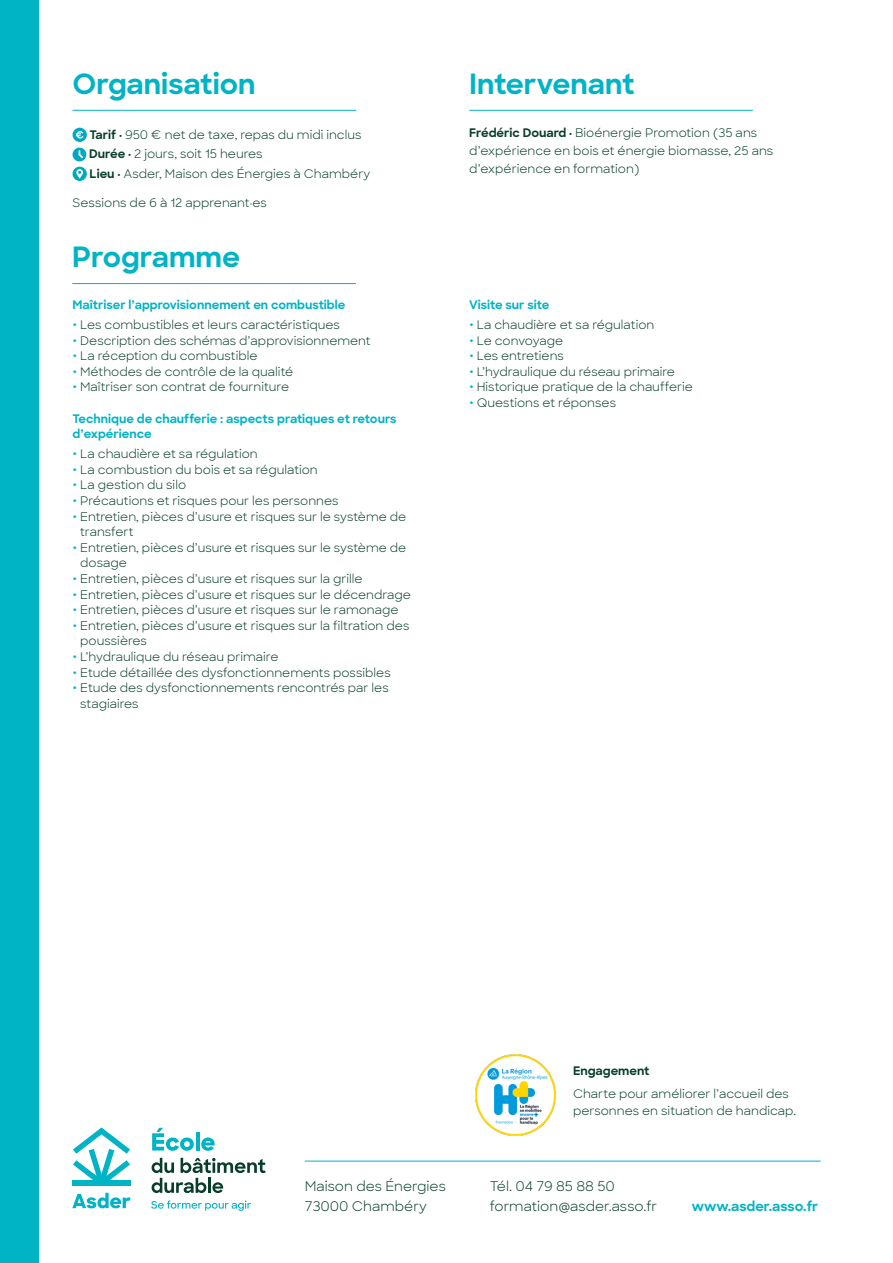
<style>
.page{position:relative;width:893px;height:1263px;background:#fff}
.page>*{position:absolute;margin:0;border:0;box-sizing:border-box;transform-origin:0 0}
.Petit_titre{font:700 28.5px "Sharp Sans";color:#00b3c5}
.t1{font:13.5px/19.5px "Sharp Sans";color:#083d2c}
.t2{font:700 13.5px "Sharp Sans";color:#00b3c5}
.t3{font:12px/15.6px "Sharp Sans";color:#083d2c}
.t4{font:700 12px/15.6px "Sharp Sans";color:#00b3c5}
.t5{font:700 12px "Sharp Sans";color:#083d2c}
.s1{font-weight:700}
.s2{font-weight:700;color:#00b3c5}
</style>
<div class="page">
<hr style="left:305px;top:1161px;width:516px;height:1px;background:#00b3c5">
<svg style="left:152px;top:1128px;width:42px;height:23px"></svg>
<hr style="left:196px;top:1132px;width:4px;height:18px;background:#00b3c5">
<svg style="left:201px;top:1137px;width:14px;height:14px"></svg>
<svg style="left:151px;top:1200px;width:100px;height:11px"></svg>
<svg style="left:152px;top:1158px;width:114px;height:35px"></svg>
<svg style="left:72px;top:1193px;width:59px;height:15px"></svg>
<div style="left:72px;top:1180px;width:29px;height:6px;background:#00b3c5"></div>
<div style="left:101px;top:1180px;width:30px;height:6px;background:#00b3c5"></div>
<svg style="left:73px;top:1127px;width:57px;height:53px"></svg>
<img style="left:475px;top:1055px;width:81px;height:80px">
<hr style="left:73px;top:110px;width:283px;height:1px;background:#00b3c5">
<div style="left:73px;top:128px;width:14px;height:14px;background:#00a8c2;border-radius:50%"></div>
<svg style="left:76px;top:131px;width:7px;height:8px"></svg>
<div style="left:73px;top:148px;width:13px;height:13px;background:#00a8c2;border-radius:50%"></div>
<svg style="left:78px;top:150px;width:5px;height:8px"></svg>
<div style="left:73px;top:167px;width:14px;height:14px;background:#00a8c2;border-radius:50%"></div>
<svg style="left:76px;top:169px;width:7px;height:10px"></svg>
<hr style="left:469px;top:110px;width:284px;height:1px;background:#00b3c5">
<hr style="left:72px;top:283px;width:284px;height:1px;background:#00b3c5">
<div style="left:0;top:0;width:38px;height:1263px;background:#00b3c5"></div>
<p class="Petit_titre" style="left:73px;top:62px;width:185px">Organisation</p>
<p class="t3" style="left:90px;top:126px;width:273px"><span class="s1">Tarif ·</span> 950 € net de taxe, repas du midi inclus</p>
<p class="t3" style="left:89px;top:144px;width:283px;line-height:19.5px"><span class="s1">Durée ·</span> 2 jours, soit 15 heures<br><span class="s1">Lieu ·</span> Asder, Maison des Énergies à Chambéry</p>
<p class="t3" style="left:73px;top:194px;width:196px">Sessions de 6 à 12 apprenant·es</p>
<p class="Petit_titre" style="left:72px;top:235px;width:170px">Programme</p>
<p class="t4" style="left:73px;top:297px;width:274px">Maîtriser l’approvisionnement en combustible</p>
<p class="t3" style="left:73px;top:316px;width:269px"><span class="s2">•</span> Les combustibles et leurs caractéristiques</p>
<p class="t3" style="left:73px;top:332px;width:300px"><span class="s2">•</span> Description des schémas d’approvisionnement</p>
<p class="t3" style="left:73px;top:348px;width:186px"><span class="s2">•</span> La réception du combustible</p>
<p class="t3" style="left:73px;top:363px;width:222px"><span class="s2">•</span> Méthodes de contrôle de la qualité</p>
<p class="t3" style="left:73px;top:379px;width:218px"><span class="s2">•</span> Maîtriser son contrat de fourniture</p>
<p class="t4" style="left:73px;top:410px;width:325px">Technique de chaufferie : aspects pratiques et retours d’expérience</p>
<p class="t3" style="left:73px;top:445px;width:187px"><span class="s2">•</span> La chaudière et sa régulation</p>
<p class="t3" style="left:73px;top:461px;width:247px"><span class="s2">•</span> La combustion du bois et sa régulation</p>
<p class="t3" style="left:73px;top:477px;width:115px"><span class="s2">•</span> La gestion du silo</p>
<p class="t3" style="left:73px;top:492px;width:268px"><span class="s2">•</span> Précautions et risques pour les personnes</p>
<p class="t3" style="left:80px;top:508px;width:328px;text-indent:-8px"><span class="s2">•</span> Entretien, pièces d’usure et risques sur le système de transfert</p>
<p class="t3" style="left:80px;top:539px;width:328px;text-indent:-8px"><span class="s2">•</span> Entretien, pièces d’usure et risques sur le système de dosage</p>
<p class="t3" style="left:73px;top:570px;width:292px"><span class="s2">•</span> Entretien, pièces d’usure et risques sur la grille</p>
<p class="t3" style="left:73px;top:586px;width:340px"><span class="s2">•</span> Entretien, pièces d’usure et risques sur le décendrage</p>
<p class="t3" style="left:73px;top:601px;width:328px"><span class="s2">•</span> Entretien, pièces d’usure et risques sur le ramonage</p>
<p class="t3" style="left:80px;top:617px;width:331px;text-indent:-8px"><span class="s2">•</span> Entretien, pièces d’usure et risques sur la filtration des poussières</p>
<p class="t3" style="left:73px;top:648px;width:207px"><span class="s2">•</span> L’hydraulique du réseau primaire</p>
<p class="t3" style="left:73px;top:664px;width:320px"><span class="s2">•</span> Etude détaillée des dysfonctionnements possibles</p>
<p class="t3" style="left:80px;top:679px;width:310px;text-indent:-8px"><span class="s2">•</span> Etude des dysfonctionnements rencontrés par les stagiaires</p>
<p class="Petit_titre" style="left:469px;top:62px;width:167px">Intervenant</p>
<p class="t3" style="left:469px;top:123px;width:305px;line-height:18px"><span class="s1">Frédéric Douard ·</span> Bioénergie Promotion (35 ans d’expérience en bois et énergie biomasse, 25 ans d’expérience en formation)</p>
<p class="t4" style="left:469px;top:297px;width:82px">Visite sur site</p>
<p class="t3" style="left:469px;top:316px;width:187px"><span class="s2">•</span> La chaudière et sa régulation</p>
<p class="t3" style="left:469px;top:332px;width:96px"><span class="s2">•</span> Le convoyage</p>
<p class="t3" style="left:469px;top:348px;width:96px"><span class="s2">•</span> Les entretiens</p>
<p class="t3" style="left:469px;top:363px;width:207px"><span class="s2">•</span> L’hydraulique du réseau primaire</p>
<p class="t3" style="left:469px;top:379px;width:225px"><span class="s2">•</span> Historique pratique de la chaufferie</p>
<p class="t3" style="left:469px;top:394px;width:148px"><span class="s2">•</span> Questions et réponses</p>
<p class="t1" style="left:305px;top:1176px;width:143px">Maison des Énergies<br>73000 Chambéry</p>
<p class="t5" style="left:573px;top:1062px;width:78px">Engagement</p>
<p class="t3" style="left:573px;top:1085px;width:225px;line-height:16.5px">Charte pour améliorer l’accueil des personnes en situation de handicap.</p>
<p class="t1" style="left:490px;top:1176px;width:169px">Tél. 04 79 85 88 50 formation@asder.asso.fr</p>
<p class="t2" style="left:692px;top:1196px;width:128px">www.asder.asso.fr</p>
</div>
